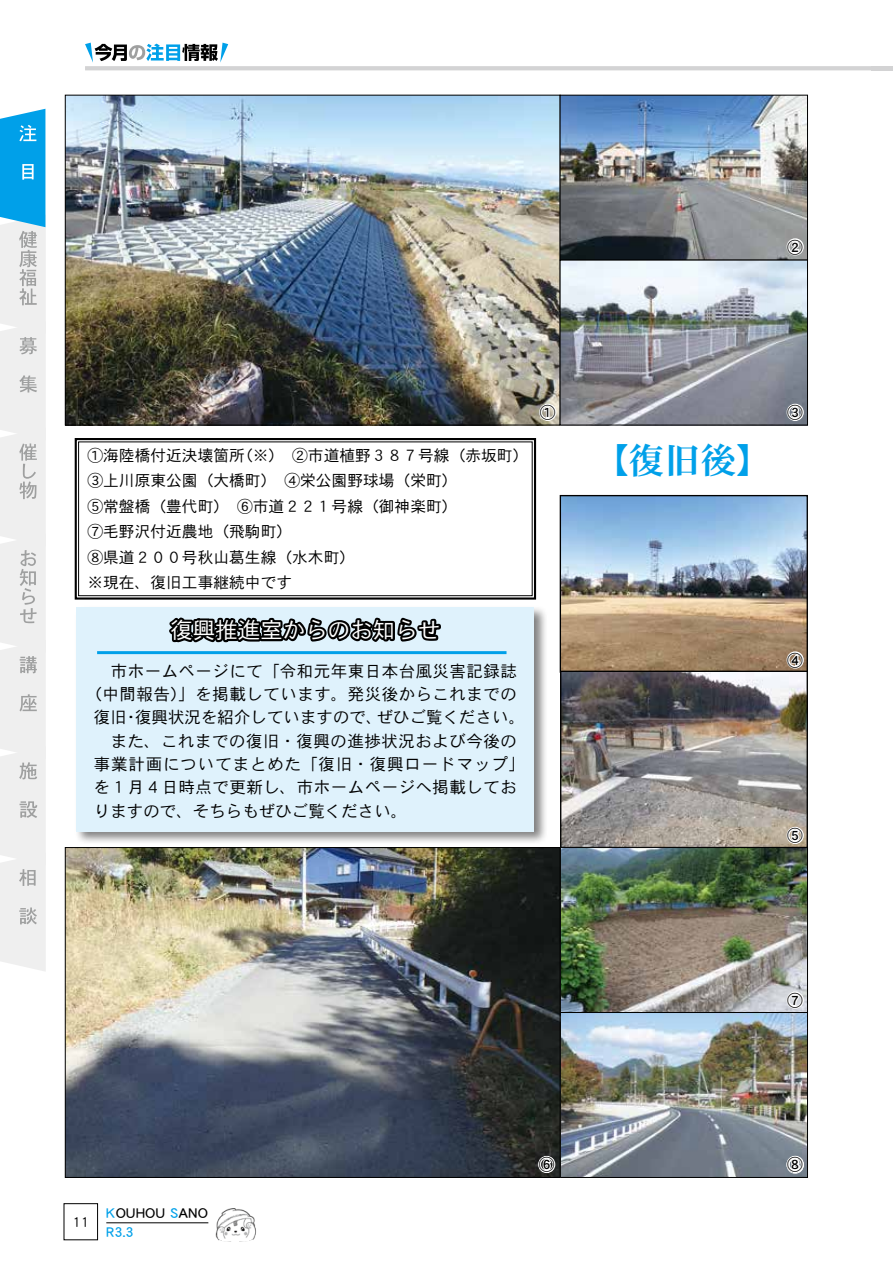
<style>
.page{position:relative;width:893px;height:1263px;background:#fff}
.page>*{position:absolute;margin:0;border:0;box-sizing:border-box;transform-origin:0 0}
.t1{font:36px "DFHS Mincho Std W7";color:#00a0e9}
.t2{font:22.5px "DFHS Gothic Std W3";color:#fff}
.t3{font:16.5px/23.4px "DFHS Gothic Std W3";letter-spacing:.03em;color:#000}
.t4{font:16.5px "DFHS Gothic Std W3";color:#000}
.t5{font:15.75px/25.5px "DFHS Gothic Std W3";color:#000}
.t6{font:15.75px "DFHS Gothic Std W5";color:#000}
.t7{font:15px "DFHS Gothic Std W5";color:#000}
.t8{font:15px "DFHS Gothic Std W5";color:#00a0e9}
.t9{font:15px "DF Maru Gothic Std W5";color:#000}
.s1{color:#00a0e9}
</style>
<div class="page">
<hr style="left:106px;top:1222px;width:102px;height:1px;background:#000">
<div style="left:64px;top:1203px;width:34px;height:37px;border:1px solid #000"></div>
<img style="left:215px;top:1208px;width:41px;height:34px">
<img style="left:562px;top:497px;width:244px;height:679px">
<div style="left:560px;top:495px;width:248px;height:178px;border:1px solid #000"></div>
<div style="left:560px;top:671px;width:248px;height:177px;border:1px solid #000"></div>
<svg style="left:0;top:109px;width:46px;height:862px"></svg>
<div style="left:560px;top:847px;width:248px;height:166px;border:1px solid #000"></div>
<div style="left:560px;top:1012px;width:248px;height:166px;border:1px solid #000"></div>
<img style="left:67px;top:97px;width:739px;height:326px">
<div style="left:65px;top:95px;width:495px;height:330px;border:1px solid #000"></div>
<div style="left:560px;top:95px;width:248px;height:165px;border:1px solid #000"></div>
<div style="left:560px;top:260px;width:248px;height:165px;border:1px solid #000"></div>
<svg style="left:74px;top:438px;width:463px;height:162px"></svg>
<div style="left:78px;top:441px;width:455px;height:155px;border:1px solid #000"></div>
<svg style="left:538px;top:402px;width:20px;height:20px"></svg>
<svg style="left:785px;top:237px;width:20px;height:20px"></svg>
<svg style="left:785px;top:402px;width:20px;height:20px"></svg>
<svg style="left:785px;top:990px;width:20px;height:20px"></svg>
<svg style="left:785px;top:650px;width:20px;height:20px"></svg>
<svg style="left:785px;top:826px;width:20px;height:19px"></svg>
<div style="left:75px;top:605px;width:473px;height:241px;background:#000;opacity:.5"></div>
<div style="left:77px;top:607px;width:457px;height:224px;background:#dff2fc"></div>
<svg style="left:169px;top:617px;width:272px;height:26px"></svg>
<hr style="left:97px;top:651px;width:409px;height:3px;background:#00a0e9">
<img style="left:67px;top:849px;width:491px;height:327px">
<div style="left:65px;top:847px;width:495px;height:331px;border:1px solid #000"></div>
<svg style="left:785px;top:1155px;width:20px;height:20px"></svg>
<hr style="left:85px;top:66px;width:808px;height:4px;background:#d3d3d4">
<svg style="left:85px;top:43px;width:143px;height:20px"></svg>
<svg style="left:537px;top:1155px;width:19px;height:19px"></svg>
<p class="t5" style="left:87px;top:442px;width:372px">①海陸橋付近決壊箇所<br>③上川原東公園（大橋町）　④栄公園野球場（栄町(<br>⑤常盤橋（豊代町）　⑥市道２２１号線（御神楽町(<br>⑦毛野沢付近農地（飛駒町(<br>⑧県道２００号秋山葛生線（水木町(<br>※現在、復旧工事継続中です</p>
<p class="t5" style="left:237px;top:442px;width:293px">（※）　②市道植野３８７号線（赤坂町(</p>
<h2 class="t2" style="left:170px;top:618px;width:271px">復興推進室からのお知らせ</h2>
<p class="t3" style="left:94px;top:659px;width:425px">　市ホームページにて「令和元年東日本台風災害記録誌</p>
<p class="t3" style="left:86px;top:682px;width:433px">（中間報告）」を掲載しています。発災後からこれまでの</p>
<p class="t4" style="left:377px;top:708px;width:150px">ぜひご覧ください。</p>
<p class="t4" style="left:135px;top:708px;width:249px">復興状況を紹介していますので、</p>
<p class="t3" style="left:94px;top:705px;width:433px">復旧<br>　また、これまでの復旧・復興の進捗状況および今後の事業計画についてまとめた「復旧・復興ロードマップ「を１月４日時点で更新し、市ホームページへ掲載しておりますので、そちらもぜひご覧ください。</p>
<p class="t3" style="left:123px;top:705px;width:18px">・</p>
<p class="t6" style="left:540px;top:404px;width:17px">1</p>
<p class="t9" style="left:72px;top:1213px;width:18px">11</p>
<p class="t7" style="left:106px;top:1205px;width:103px"><span class="s1">K</span>OUHOU <span class="s1">S</span>ANO</p>
<p class="t8" style="left:106px;top:1223px;width:29px">R3.3</p>
<p class="t6" style="left:539px;top:1156px;width:17px">6</p>
<p class="t6" style="left:787px;top:238px;width:17px">2</p>
<h1 class="t1" style="left:593px;top:441px;width:181px">【復旧後【</h1>
<p class="t6" style="left:787px;top:404px;width:17px">3</p>
<p class="t6" style="left:787px;top:651px;width:17px">4</p>
<p class="t6" style="left:787px;top:827px;width:17px">5</p>
<p class="t6" style="left:787px;top:992px;width:17px">7</p>
<p class="t6" style="left:787px;top:1156px;width:17px">4</p>
<p class="t6" style="left:787px;top:1156px;width:17px">8</p>
<p class="t6" style="left:787px;top:1156px;width:17px">6</p>
</div>
